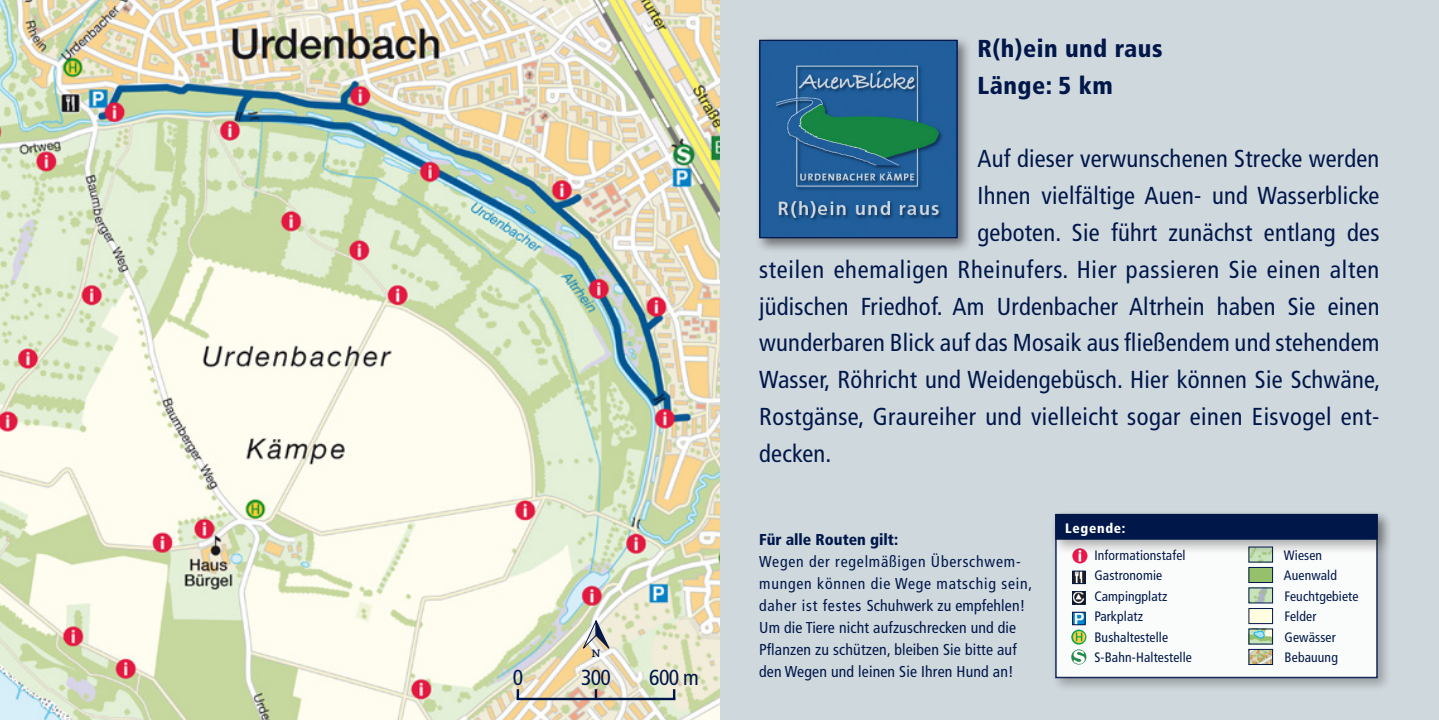
<style>
.page{position:relative;width:1439px;height:720px;background:#fff}
.page>*{position:absolute;margin:0;border:0;box-sizing:border-box;transform-origin:0 0}
.t1{font:condensed 24.5px "Frutiger";letter-spacing:.01em;color:#00174a}
.t2{font:condensed 24.5px "Frutiger";letter-spacing:.03em;color:#00174a}
.t3{font:900 condensed 24.5px "Frutiger";letter-spacing:.02em;color:#00174a}
.t4{font:condensed 21.7px "Frutiger";letter-spacing:-.03em;color:#00174a}
.t5{font:condensed 15.75px/21.9px "Frutiger";letter-spacing:.05em;color:#00174a}
.t6{font:900 condensed 15.75px "Frutiger";color:#00174a}
.t7{font:condensed 13.65px "Frutiger";letter-spacing:.01em;color:#00174a}
.t8{font:900 condensed 13.65px "Frutiger";letter-spacing:.05em;color:#fff}
.Blau_Headline{font:700 10.67px "Caecilia";color:#00174a}
</style>
<div class="page">
<div style="left:0;top:0;width:1439px;height:719px;background:#cfd8dd"></div>
<img style="left:0;top:0;width:719px;height:719px">
<div style="left:754px;top:35px;width:218px;height:217px;background:#231f20;opacity:.55"></div>
<img style="left:761px;top:42px;width:194px;height:194px">
<div style="left:759px;top:40px;width:198px;height:198px;border:1px solid #00174a"></div>
<div style="left:1050px;top:509px;width:342px;height:183px;background:#231f20;opacity:.35"></div>
<div style="left:1055px;top:513px;width:322px;height:165px;background:#fff;border:2px solid #00174a"></div>
<img style="left:1250px;top:553px;width:20px;height:7px">
<div style="left:1248px;top:567px;width:24px;height:15px;border:1px solid #00174a"></div>
<img style="left:1250px;top:589px;width:20px;height:12px">
<div style="left:1248px;top:608px;width:24px;height:15px;border:1px solid #00174a"></div>
<img style="left:1250px;top:630px;width:20px;height:12px">
<img style="left:1250px;top:651px;width:20px;height:11px">
<div style="left:1248px;top:649px;width:24px;height:15px;border:1px solid #00174a"></div>
<svg style="left:1074px;top:572px;width:9px;height:9px"></svg>
<div style="left:1072px;top:570px;width:13px;height:13px;border:1px solid #00174a"></div>
<svg style="left:1074px;top:593px;width:9px;height:9px"></svg>
<div style="left:1072px;top:591px;width:13px;height:13px;border:1px solid #00174a"></div>
<svg style="left:1074px;top:613px;width:9px;height:9px"></svg>
<div style="left:1072px;top:611px;width:13px;height:13px;border:1px solid #00174a"></div>
<img style="left:1071px;top:629px;width:15px;height:15px;border-radius:8px">
<img style="left:1071px;top:649px;width:15px;height:15px;border-radius:8px">
<img style="left:1072px;top:548px;width:15px;height:15px;border-radius:8px">
<div style="left:1050px;top:509px;width:342px;height:44px;background:#231f20;opacity:.35"></div>
<div style="left:1055px;top:513px;width:322px;height:26px;background:#00174a;border:2px solid #00174a"></div>
<hr style="left:517px;top:697px;width:158px;height:3px;background:#00174a">
<svg style="left:517px;top:689px;width:2px;height:8px"></svg>
<svg style="left:595px;top:689px;width:2px;height:8px"></svg>
<svg style="left:673px;top:689px;width:2px;height:8px"></svg>
<svg style="left:583px;top:618px;width:26px;height:30px"></svg>
<p class="Blau_Headline" style="left:592px;top:646px;width:10px">N</p>
<p class="t4" style="left:513px;top:664px;width:12px">0</p>
<p class="t4" style="left:581px;top:664px;width:31px">300</p>
<p class="t4" style="left:649px;top:664px;width:51px">600 m</p>
<p class="t3" style="left:977px;top:34px;width:186px">R(h)ein und raus</p>
<p class="t3" style="left:977px;top:70px;width:137px">Länge: 5 km</p>
<p class="t1" style="left:977px;top:144px;width:403px">Auf dieser verwunschenen Strecke werden</p>
<p class="t1" style="left:977px;top:181px;width:403px">Ihnen vielfältige Auen- und Wasserblicke</p>
<p class="t1" style="left:977px;top:218px;width:403px">geboten. Sie führt zunächst entlang des</p>
<p class="t2" style="left:759px;top:255px;width:622px">steilen ehemaligen Rheinufers. Hier passieren Sie einen alten</p>
<p class="t1" style="left:759px;top:291px;width:622px">jüdischen Friedhof. Am Urdenbacher Altrhein haben Sie einen</p>
<p class="t1" style="left:759px;top:328px;width:622px">wunderbaren Blick auf das Mosaik aus fließendem und stehendem</p>
<p class="t1" style="left:759px;top:365px;width:623px">Wasser, Röhricht und Weidengebüsch. Hier können Sie Schwäne,</p>
<p class="t1" style="left:759px;top:402px;width:622px">Rostgänse, Graureiher und vielleicht sogar einen Eisvogel ent-</p>
<p class="t1" style="left:759px;top:438px;width:74px">decken.</p>
<p class="t6" style="left:759px;top:530px;width:140px">Für alle Routen gilt:</p>
<p class="t5" style="left:759px;top:550px;width:274px">Wegen der regelmäßigen Überschwem&shy;mungen können die Wege matschig sein, daher ist festes Schuhwerk zu empfehlen!</p>
<p class="t5" style="left:759px;top:616px;width:259px;text-align:justify">Um die Tiere nicht aufzuschrecken und die Pflanzen zu schützen, bleiben Sie bitte auf den Wegen und leinen Sie Ihren Hund an!</p>
<p class="t8" style="left:1065px;top:519px;width:62px">Legende:</p>
<p class="t7" style="left:1094px;top:546px;width:93px">Informationstafel</p>
<p class="t7" style="left:1094px;top:567px;width:69px">Gastronomie</p>
<p class="t7" style="left:1094px;top:587px;width:75px">Campingplatz</p>
<p class="t7" style="left:1094px;top:608px;width:50px">Parkplatz</p>
<p class="t7" style="left:1094px;top:628px;width:75px">Bushaltestelle</p>
<p class="t7" style="left:1094px;top:649px;width:99px">S-Bahn-Haltestelle</p>
<p class="t7" style="left:1284px;top:546px;width:40px">Wiesen</p>
<p class="t7" style="left:1284px;top:567px;width:55px">Auenwald</p>
<p class="t7" style="left:1284px;top:587px;width:75px">Feuchtgebiete</p>
<p class="t7" style="left:1284px;top:608px;width:33px">Felder</p>
<p class="t7" style="left:1284px;top:628px;width:53px">Gewässer</p>
<p class="t7" style="left:1284px;top:649px;width:55px">Bebauung</p>
</div>
